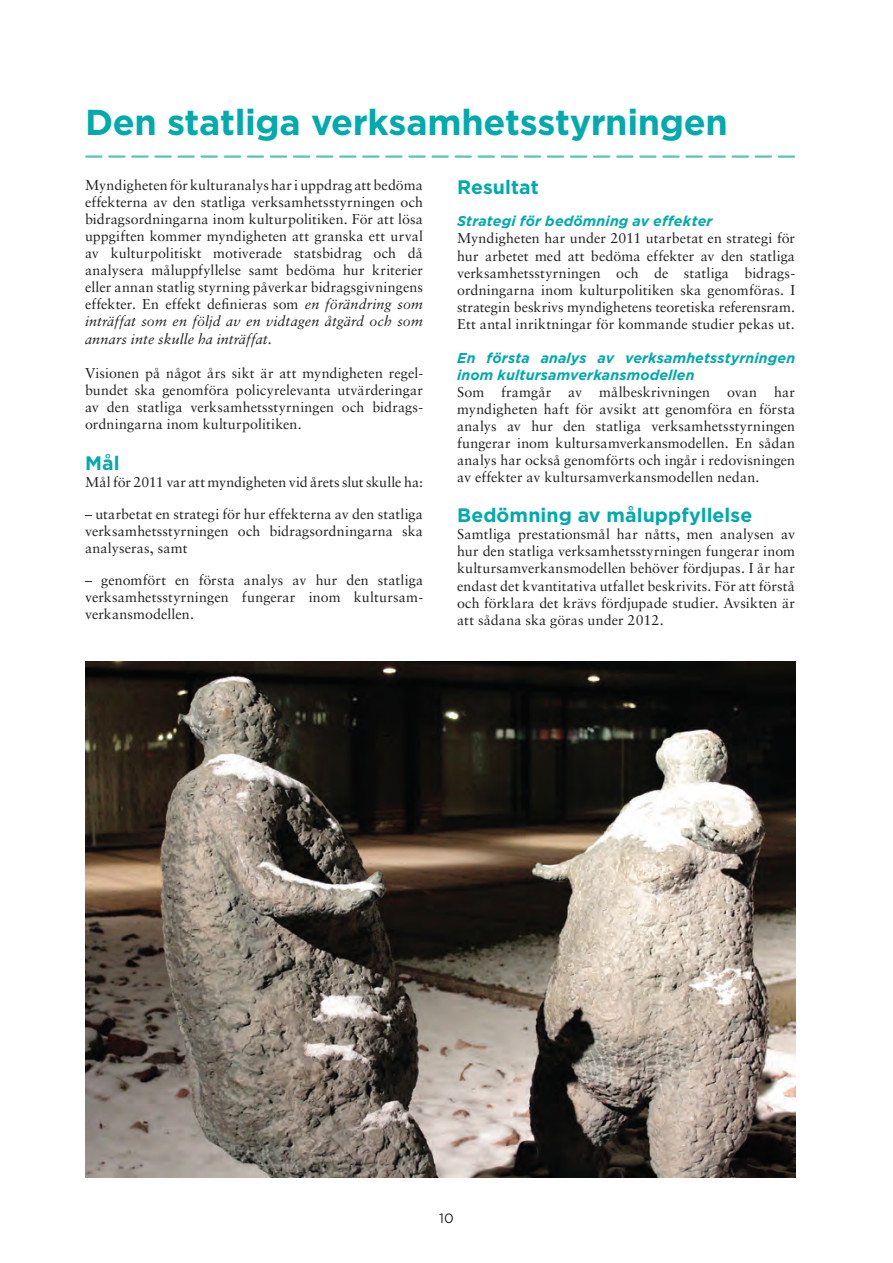
<style>
.page{position:relative;width:893px;height:1263px;background:#fff}
.page>*{position:absolute;margin:0;border:0;box-sizing:border-box;transform-origin:0 0}
.t1{font:700 36px "Gotham";letter-spacing:-.01em;color:#00aaad}
.t2{font:700 19.5px "Gotham";letter-spacing:.005em;color:#00aaad}
.t3{font:14.25px/17.1px "Sabon";letter-spacing:.005em;color:#231f20;text-align:justify}
.t4{font:italic 700 14.25px/17.1px "Gotham";letter-spacing:.01em;color:#00aaad}
.t5{font:13.5px "Gotham";color:#231f20}
.s1{font-style:italic}
</style>
<div class="page">
<svg style="left:86px;top:155px;width:708px;height:3px"></svg>
<img style="left:85px;top:662px;width:710px;height:516px">
<p class="t1" style="left:85px;top:98px;width:644px">Den statliga verksamhetsstyrningen</p>
<p class="t3" style="left:85px;top:176px;width:340px">Myndigheten för kulturanalys har i uppdrag att bedöma effekterna av den statliga verksamhetsstyrningen och bidragsordningarna inom kulturpolitiken. För att lösa uppgiften kommer myndigheten att granska ett urval av kulturpolitiskt motiverade statsbidrag och då analysera måluppfyllelse samt bedöma hur kriterier eller annan statlig styrning påverkar bidragsgivningens effekter. En effekt definieras som <span class="s1">en förändring som inträffat som en följd av en vidtagen åtgärd och som annars inte skulle ha inträffat</span>.</p>
<p class="t3" style="left:85px;top:364px;width:339px">Visionen på något års sikt är att myndigheten regel&shy;bundet ska genomföra policyrelevanta utvärderingar av den statliga verksamhetsstyrningen och bidrags&shy;ordningarna inom kulturpolitiken.</p>
<p class="t2" style="left:85px;top:450px;width:36px">Mål</p>
<p class="t3" style="left:85px;top:473px;width:339px">Mål för 2011 var att myndigheten vid årets slut skulle ha:</p>
<p class="t3" style="left:85px;top:505px;width:339px">– utarbetat en strategi för hur effekterna av den statliga verksamhetsstyrningen och bidragsordningarna ska analyseras, samt</p>
<p class="t3" style="left:85px;top:571px;width:340px">– genomfört en första analys av hur den statliga verksamhetsstyrningen fungerar inom kultursam&shy;verkansmodellen.</p>
<p class="t2" style="left:457px;top:174px;width:83px">Resultat</p>
<p class="t4" style="left:457px;top:213px;width:257px">Strategi för bedömning av effekter</p>
<p class="t3" style="left:457px;top:230px;width:340px">Myndigheten har under 2011 utarbetat en strategi för hur arbetet med att bedöma effekter av den statliga verksamhetsstyrningen och de statliga bidrags&shy;ordningarna inom kulturpolitiken ska genomföras. I strategin beskrivs myndighetens teoretiska referensram.<br>Ett antal inriktningar för kommande studier pekas ut.</p>
<p class="t4" style="left:457px;top:349px;width:340px">En första analys av verksamhetsstyrningen inom kultursamverkansmodellen</p>
<p class="t3" style="left:457px;top:383px;width:340px">Som framgår av målbeskrivningen ovan har myndigheten haft för avsikt att genomföra en första analys av hur den statliga verksamhetsstyrningen fungerar inom kultursamverkansmodellen. En sådan analys har också genomförts och ingår i redovisningen av effekter av kultursamverkansmodellen nedan.</p>
<p class="t2" style="left:457px;top:502px;width:297px">Bedömning av måluppfyllelse</p>
<p class="t3" style="left:457px;top:526px;width:340px">Samtliga prestationsmål har nåtts, men analysen av hur den statliga verksamhetsstyrningen fungerar inom kultursamverkansmodellen behöver fördjupas. I år har endast det kvantitativa utfallet beskrivits. För att förstå och förklara det krävs fördjupade studier. Avsikten är att sådana ska göras under 2012.</p>
<p class="t5" style="left:439px;top:1209px;width:16px">10</p>
</div>
